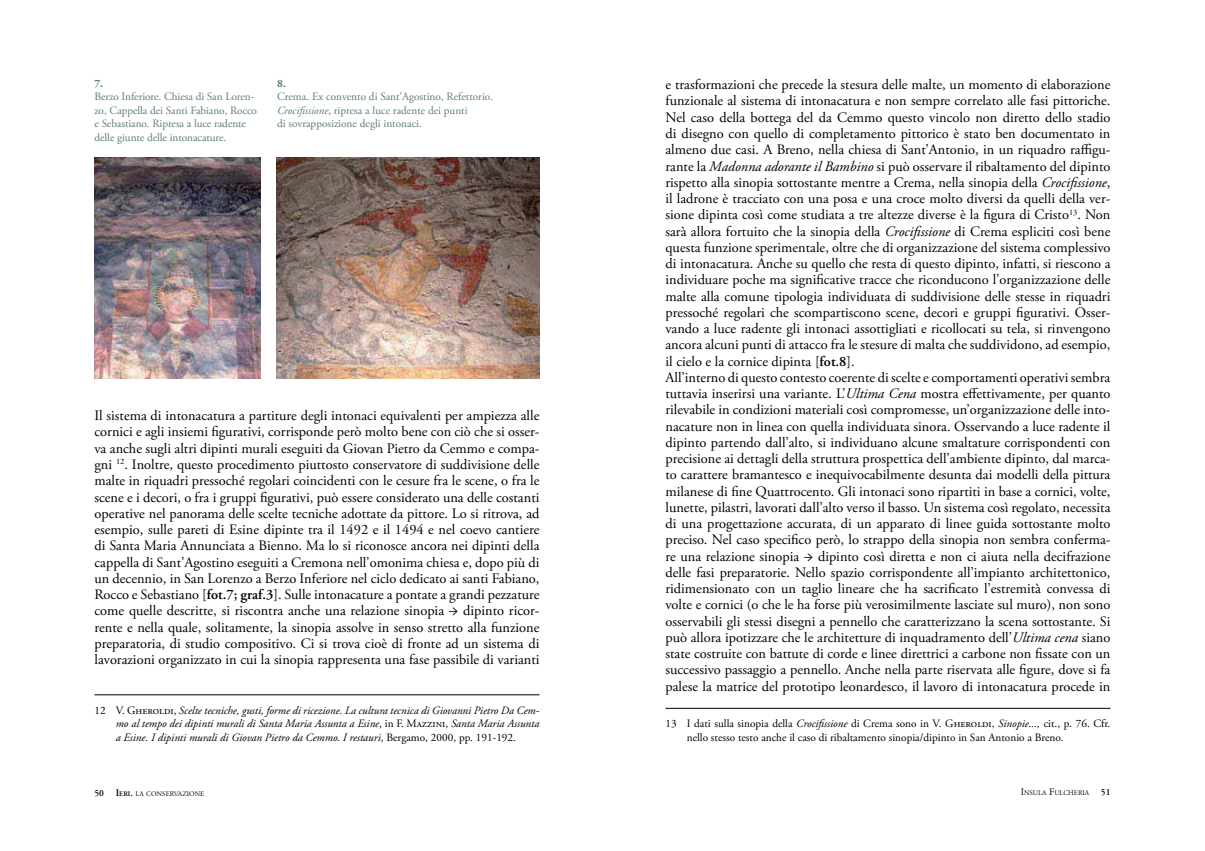
<style>
.page{position:relative;width:1205px;height:851px;background:#fff}
.page>*{position:absolute;margin:0;border:0;box-sizing:border-box;transform-origin:0 0}
.t1{font:14.38px/16.2px "Adobe Garamond Pro";color:#000}
.t2{font:italic 11.25px/13.5px "Adobe Garamond Pro";color:#000;text-align:justify}
.t3{font:11.25px/13.5px "Adobe Garamond Pro";letter-spacing:-.005em;color:#5f7b7a}
.t4{font:11.25px/13.5px "Adobe Garamond Pro";color:#000}
.t5{font:700 11.25px "Adobe Garamond Pro";color:#5f7b7a}
.t6{font:7px "Adobe Garamond";color:#000}
.s1{font-style:italic}
.s2{font-family:"Adobe Garamond";font-weight:600}
.s3{font-family:"Minion Pro"}
.s4{font-style:normal}
.s5{font-weight:600;font-size:9.38px}
.s6{font-weight:600;font-size:10px}
.s7{font-weight:600}
.s8{font-size:10px}
</style>
<div class="page">
<hr style="left:665px;top:708px;width:445px;height:1px;background:#000">
<hr style="left:94px;top:694px;width:445px;height:1px;background:#000">
<img style="left:94px;top:158px;width:167px;height:220px">
<img style="left:277px;top:158px;width:262px;height:220px">
<p class="t5" style="left:94px;top:79px;width:10px">7.</p>
<p class="t3" style="left:94px;top:91px;width:164px">Berzo Inferiore. Chiesa di San Loren&shy;zo, Cappella dei Santi Fabiano, Rocco e Sebastiano. Ripresa a luce radente delle giunte delle intonacature.</p>
<p class="t5" style="left:277px;top:79px;width:10px">8.</p>
<p class="t3" style="left:277px;top:91px;width:217px">Crema. Ex convento di Sant’Agostino, Refettorio.<br><span class="s1">Crocifissione</span>, ripresa a luce radente dei punti<br>di sovrapposizione degli intonaci.</p>
<p class="t1" style="left:94px;top:408px;width:447px;text-align:justify">Il sistema di intonacatura a partiture degli intonaci equivalenti per ampiezza alle cornici e agli insiemi figurativi, corrisponde però molto bene con ciò che si osser&shy;va anche sugli altri dipinti murali eseguiti da Giovan Pietro da Cemmo e compa&shy;gni <sup>12</sup>. Inoltre, questo procedimento piuttosto conservatore di suddivisione delle malte in riquadri pressoché regolari coincidenti con le cesure fra le scene, o fra le scene e i decori, o fra i gruppi figurativi, può essere considerato una delle costanti operative nel panorama delle scelte tecniche adottate da pittore. Lo si ritrova, ad esempio, sulle pareti di Esine dipinte tra il 1492 e il 1494 e nel coevo cantiere di Santa Maria Annunciata a Bienno. Ma lo si riconosce ancora nei dipinti della cappella di Sant’Agostino eseguiti a Cremona nell’omonima chiesa e, dopo più di un decennio, in San Lorenzo a Berzo Inferiore nel ciclo dedicato ai santi Fabiano, Rocco e Sebastiano [<span class="s2">fot.7; graf.3</span>]. Sulle intonacature a pontate a grandi pezzature come quelle descritte, si riscontra anche una relazione sinopia <span class="s3">→</span> dipinto ricor&shy;rente e nella quale, solitamente, la sinopia assolve in senso stretto alla funzione preparatoria, di studio compositivo. Ci si trova cioè di fronte ad un sistema di lavorazioni organizzato in cui la sinopia rappresenta una fase passibile di varianti</p>
<p class="t2" style="left:116px;top:703px;width:425px;text-indent:-21px"><span class="s4">12 V. Gheroldi,</span> Scelte tecniche, gusti, forme di ricezione. La cultura tecnica di Giovanni Pietro Da Cem&shy;mo al tempo dei dipinti murali di Santa Maria Assunta a Esine<span class="s4">, in F. Mazzini,</span> Santa Maria Assunta a Esine. I dipinti murali di Giovan Pietro da Cemmo. I restauri<span class="s4">, Bergamo, 2000, pp. 191-192.</span></p>
<p class="t1" style="left:665px;top:77px;width:447px">e trasformazioni che precede la stesura delle malte, un momento di elaborazione funzionale al sistema di intonacatura e non sempre correlato alle fasi pittoriche.<br>Nel caso della bottega del da Cemmo questo vincolo non diretto dello stadio di disegno con quello di completamento pittorico è stato ben documentato in almeno due casi. A Breno, nella chiesa di Sant’Antonio, in un riquadro raffigu&shy;rante la <span class="s1">Madonna adorante il Bambino</span> si può osservare il ribaltamento del dipinto rispetto alla sinopia sottostante mentre a Crema, nella sinopia della <span class="s1">Crocifissione</span>, il ladrone è tracciato con una posa e una croce molto diversi da quelli della ver&shy;sione dipinta così come studiata a tre altezze diverse è la figura di Cristo<sup>13</sup>. Non sarà allora fortuito che la sinopia della <span class="s1">Crocifissione</span> di Crema espliciti così bene questa funzione sperimentale, oltre che di organizzazione del sistema complessivo di intonacatura. Anche su quello che resta di questo dipinto, infatti, si riescono a individuare poche ma significative tracce che riconducono l’organizzazione delle malte alla comune tipologia individuata di suddivisione delle stesse in riquadri pressoché regolari che scompartiscono scene, decori e gruppi figurativi. Osser&shy;vando a luce radente gli intonaci assottigliati e ricollocati su tela, si rinvengono ancora alcuni punti di attacco fra le stesure di malta che suddividono, ad esempio, il cielo e la cornice dipinta [<span class="s2">fot.8</span>].<br>All’interno di questo contesto coerente di scelte e comportamenti operativi sembra tuttavia inserirsi una variante. L’<span class="s1">Ultima Cena</span> mostra effettivamente, per quanto rilevabile in condizioni materiali così compromesse, un’organizzazione delle into&shy;nacature non in linea con quella individuata sinora. Osservando a luce radente il dipinto partendo dall’alto, si individuano alcune smaltature corrispondenti con precisione ai dettagli della struttura prospettica dell’ambiente dipinto, dal marca&shy;to carattere bramantesco e inequivocabilmente desunta dai modelli della pittura milanese di fine Quattrocento. Gli intonaci sono ripartiti in base a cornici, volte, lunette, pilastri, lavorati dall’alto verso il basso. Un sistema così regolato, necessita di una progettazione accurata, di un apparato di linee guida sottostante molto preciso. Nel caso specifico però, lo strappo della sinopia non sembra conferma&shy;re una relazione sinopia <span class="s3">→</span> dipinto così diretta e non ci aiuta nella decifrazione delle fasi preparatorie. Nello spazio corrispondente all’impianto architettonico, ridimensionato con un taglio lineare che ha sacrificato l’estremità convessa di volte e cornici (o che le ha forse più verosimilmente lasciate sul muro), non sono osservabili gli stessi disegni a pennello che caratterizzano la scena sottostante. Si può allora ipotizzare che le architetture di inquadramento dell’<span class="s1">Ultima cena</span> siano state costruite con battute di corde e linee direttrici a carbone non fissate con un successivo passaggio a pennello. Anche nella parte riservata alle figure, dove si fa palese la matrice del prototipo leonardesco, il lavoro di intonacatura procede in</p>
<p class="t4" style="left:687px;top:717px;width:425px;text-indent:-21px">13 I dati sulla sinopia della <span class="s1">Crocifissione</span> di Crema sono in V. Gheroldi, <span class="s1">Sinopie...,</span> cit., p. 76. Cfr. nello stesso testo anche il caso di ribaltamento sinopia/dipinto in San Antonio a Breno.</p>
<p class="t6" style="left:94px;top:791px;width:111px"><span class="s5">50</span> <span class="s6">I</span><span class="s7">ERI</span><span class="s6">.</span> LA CONSERVAZIONE</p>
<p class="t6" style="left:1020px;top:790px;width:91px"><span class="s8">I</span>NSULA <span class="s8">F</span>ULCHERIA <span class="s5">51</span></p>
</div>
